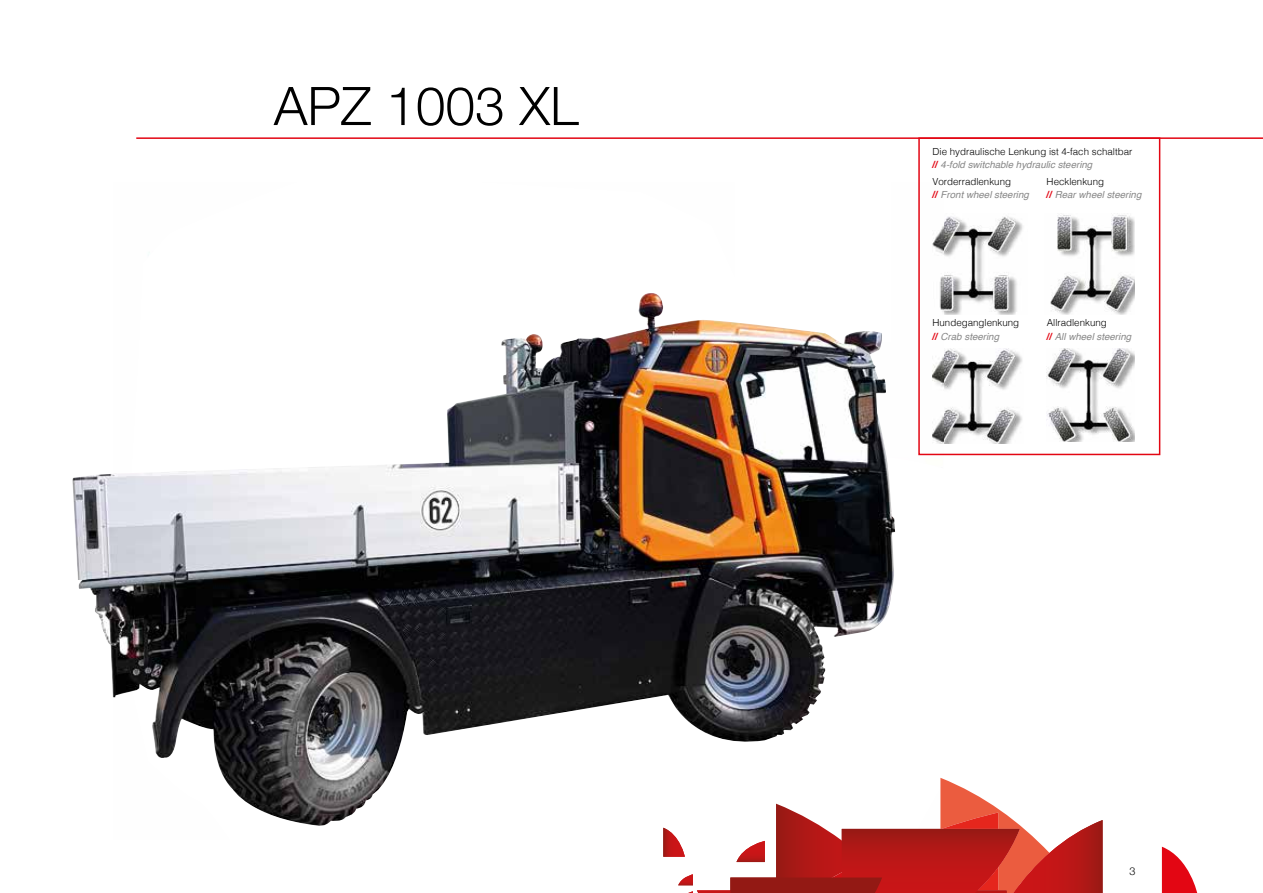
<style>
.page{position:relative;width:1263px;height:893px;background:#fff}
.page>*{position:absolute;margin:0;border:0;box-sizing:border-box;transform-origin:0 0}
.t1{font:300 54px "Helvetica";color:#000}
.t2{font:300 53.25px "Helvetica Neue";color:#000}
.t3{font:300 10.8px "Helvetica Neue";color:#000}
.t4{font:300 9.75px/13.6px "Helvetica";color:#000}
.t5{font:italic 9.75px/13.6px "Helvetica";color:#878787}
.s1{font-weight:700;color:#e30613}
.s2{font-weight:400;font-style:italic;color:#878787}
.s3{font-weight:300;font-style:normal;color:#000}
.s4{font-weight:700;font-style:normal;color:#e30613}
.s5{font-family:"Helvetica";font-size:10.65px}
</style>
<div class="page">
<hr style="left:136px;top:137px;width:1127px;height:2px;background:#e30613">
<div style="left:918px;top:137px;width:242px;height:318px;border:2px solid #e30613"></div>
<img style="left:963px;top:216px;width:60px;height:99px">
<img style="left:1050px;top:215px;width:85px;height:99px">
<img style="left:1047px;top:348px;width:88px;height:94px">
<img style="left:963px;top:348px;width:59px;height:95px">
<svg style="left:895px;top:176px;width:68px;height:356px"></svg>
<img style="left:72px;top:293px;width:823px;height:533px">
<svg style="left:663px;top:778px;width:439px;height:115px"></svg>
<svg style="left:1162px;top:847px;width:36px;height:46px"></svg>
<h1 class="t1" style="left:281px;top:61px;width:239px">APZ 1003</h1>
<h2 class="t2" style="left:274px;top:63px;width:306px">APZ 1003 XL</h2>
<p class="t4" style="left:932px;top:144px;width:201px">Die hydraulische Lenkung ist 4-fach schaltbar <span class="s1">//</span> <span class="s2">4-fold switchable hydraulic steering</span></p>
<p class="t5" style="left:932px;top:174px;width:98px"><span class="s3">Vorderradlenkung<br></span><span class="s4">//</span> Front wheel steering</p>
<p class="t5" style="left:1046px;top:174px;width:96px"><span class="s3">Hecklenkung<br></span><span class="s4">//</span> Rear wheel steering</p>
<p class="t4" style="left:932px;top:315px;width:88px">Hundeganglenkung <span class="s1">//</span> <span class="s2">Crab steering</span></p>
<p class="t5" style="left:1047px;top:316px;width:86px"><span class="s3">Allradlenkung<br></span><span class="s4">//</span> All wheel steering</p>
<p class="t3" style="left:1129px;top:862px;width:11px">3<span class="s5">9</span></p>
</div>
